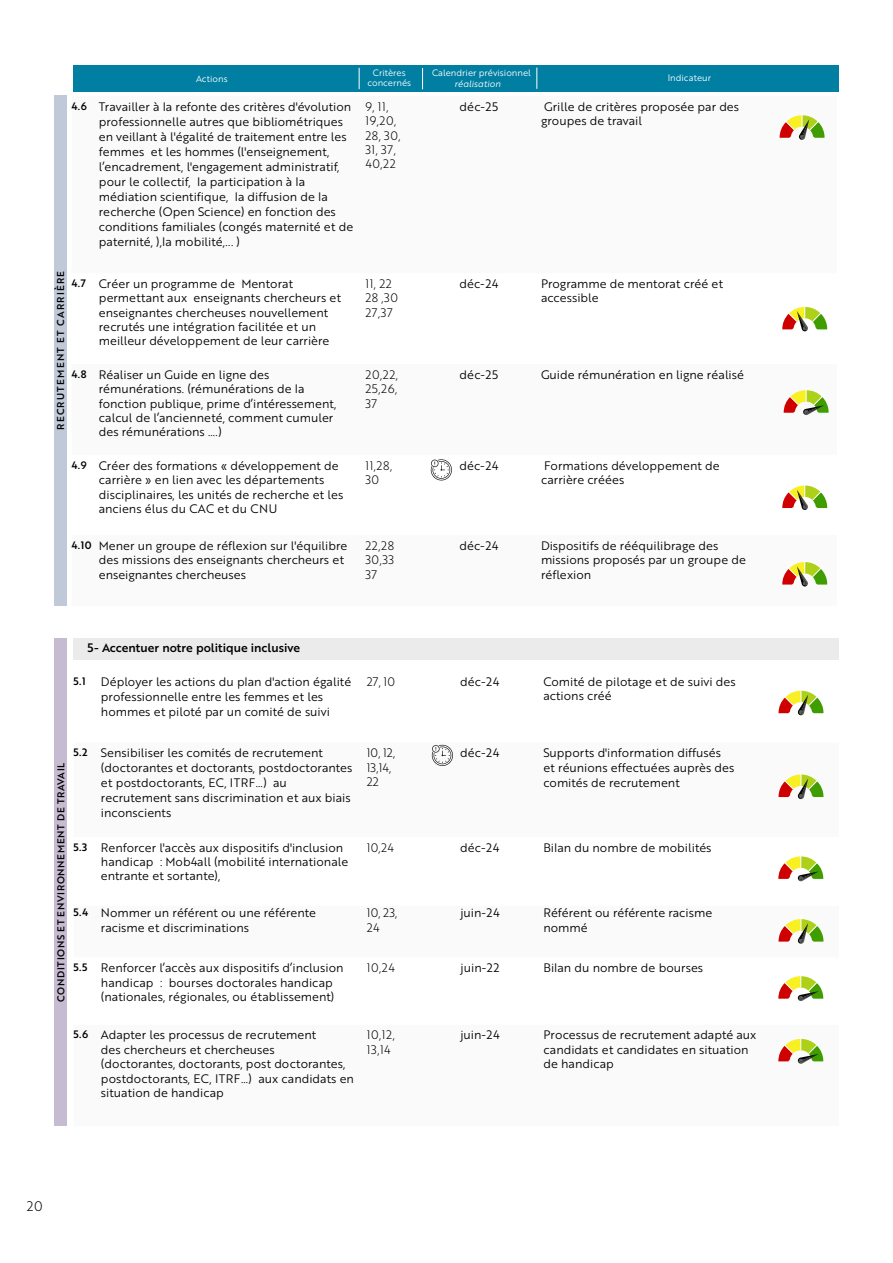
<style>
.page{position:relative;width:893px;height:1263px;background:#fff}
.page>*{position:absolute;margin:0;border:0;box-sizing:border-box;transform-origin:0 0}
.t1{font:13.5px "Brother 1816 Light";color:#000}
.t2{font:12px/14.4px "Brother 1816 Book";color:#000}
.t3{font:12px/14.4px "Brother 1816 Light";letter-spacing:.04em;color:#000}
.t4{font:12px "Brother 1816 Medium";color:#000}
.t5{font:10.5px "Brother 1816 Medium";color:#000}
.t6{font:9.75px "Brother 1816 Medium";letter-spacing:.07em;color:#000}
.t7{font:9.75px "Brother 1816 Medium";letter-spacing:.13em;color:#000}
.t8{font:9px/10.8px "Brother 1816 Book";color:#fff;text-align:center}
.t9{font:9px "Brother 1816 Book Italic";color:#fff}
.s1{font-family:"Brother 1816 Medium";font-size:10.5px}
</style>
<div class="page">
<div style="left:54px;top:95px;width:13px;height:510px;background:#c0c9d8"></div>
<svg style="left:780px;top:115px;width:44px;height:25px"></svg>
<svg style="left:782px;top:562px;width:45px;height:25px"></svg>
<svg style="left:782px;top:485px;width:45px;height:25px"></svg>
<svg style="left:782px;top:307px;width:45px;height:25px"></svg>
<svg style="left:784px;top:390px;width:45px;height:25px"></svg>
<svg style="left:778px;top:856px;width:45px;height:26px"></svg>
<div style="left:74px;top:66px;width:765px;height:26px;background:#007fa3"></div>
<svg style="left:359px;top:68px;width:1px;height:21px"></svg>
<svg style="left:537px;top:68px;width:1px;height:21px"></svg>
<svg style="left:422px;top:68px;width:1px;height:21px"></svg>
<svg style="left:431px;top:459px;width:21px;height:21px"></svg>
<svg style="left:432px;top:745px;width:21px;height:21px"></svg>
<div style="left:73px;top:638px;width:766px;height:21px;background:#ebebeb"></div>
<div style="left:54px;top:638px;width:13px;height:488px;background:#c7bbd1"></div>
<svg style="left:778px;top:690px;width:45px;height:26px"></svg>
<svg style="left:778px;top:774px;width:45px;height:25px"></svg>
<svg style="left:778px;top:919px;width:45px;height:25px"></svg>
<svg style="left:778px;top:976px;width:45px;height:25px"></svg>
<svg style="left:778px;top:1038px;width:45px;height:26px"></svg>
<p class="t8" style="left:368px;top:67px;width:45px">Critères concernés</p>
<p class="t8" style="left:432px;top:67px;width:100px">Calendrier prévisionnel</p>
<p class="t8" style="left:196px;top:73px;width:33px">Actions</p>
<p class="t8" style="left:668px;top:72px;width:45px">Indicateur</p>
<p class="t9" style="left:454px;top:77px;width:48px">réalisation</p>
<p class="t2" style="left:99px;top:99px;width:256px;line-height:15px;text-indent:-27px"><span class="s1">4.6</span> Travailler à la refonte des critères d'évolution professionnelle autres que bibliométriques en veillant à l'égalité de traitement entre les femmes et les hommes (l'enseignement, l’encadrement, l'engagement administratif, pour le collectif, la participation à la médiation scientifique, la diffusion de la recherche (Open Science) en fonction des conditions familiales (congés maternité et de paternité, ),la mobilité,... )</p>
<p class="t3" style="left:365px;top:99px;width:37px">9, 11,<br>19,20,<br>28, 30,<br>31, 37,<br>40,22</p>
<p class="t2" style="left:460px;top:99px;width:40px">déc-25</p>
<p class="t2" style="left:541px;top:99px;width:200px">Grille de critères proposée par des groupes de travail</p>
<p class="t2" style="left:99px;top:276px;width:244px;text-indent:-27px"><span class="s1">4.7</span> Créer un programme de Mentorat permettant aux enseignants chercheurs et enseignantes chercheuses nouvellement recrutés une intégration facilitée et un meilleur développement de leur carrière</p>
<p class="t3" style="left:365px;top:276px;width:34px">11, 22<br>28 ,30<br>27,37</p>
<p class="t2" style="left:459px;top:276px;width:41px">déc-24</p>
<p class="t2" style="left:541px;top:276px;width:184px">Programme de mentorat créé et accessible</p>
<p class="t2" style="left:99px;top:367px;width:239px;text-indent:-27px"><span class="s1">4.8</span> Réaliser un Guide en ligne des rémunérations. (rémunérations de la fonction publique, prime d’intéressement, calcul de l’ancienneté, comment cumuler des rémunérations ….)</p>
<p class="t3" style="left:365px;top:367px;width:34px;text-align:justify">20,22, 25,26, 37</p>
<p class="t2" style="left:460px;top:367px;width:40px">déc-25</p>
<p class="t2" style="left:541px;top:367px;width:204px">Guide rémunération en ligne réalisé</p>
<p class="t2" style="left:99px;top:458px;width:246px;text-indent:-27px"><span class="s1">4.9</span> Créer des formations « développement de carrière » en lien avec les départements disciplinaires, les unités de recherche et les anciens élus du CAC et du CNU</p>
<p class="t3" style="left:365px;top:458px;width:28px">11,28,<br>30</p>
<p class="t2" style="left:459px;top:458px;width:41px">déc-24</p>
<p class="t2" style="left:541px;top:458px;width:180px">Formations développement de carrière créées</p>
<p class="t2" style="left:99px;top:538px;width:250px;text-indent:-27px"><span class="s1">4.10</span> Mener un groupe de réflexion sur l'équilibre des missions des enseignants chercheurs et enseignantes chercheuses</p>
<p class="t3" style="left:365px;top:538px;width:30px;text-align:justify">22,28<br>30,33<br>37</p>
<p class="t2" style="left:459px;top:538px;width:41px">déc-24</p>
<p class="t2" style="left:541px;top:538px;width:206px">Dispositifs de rééquilibrage des missions proposés par un groupe de réflexion</p>
<p class="t7" style="left:53px;top:430px;width:160px;rotate:-90deg">RECRUTEMENT ET CARRIÈRE</p>
<p class="t6" style="left:54px;top:1002px;width:241px;rotate:-90deg">CONDITIONS ET ENVIRONNEMENT DE TRAVAIL</p>
<p class="t4" style="left:88px;top:639px;width:214px">5- Accentuer notre politique inclusive</p>
<p class="t5" style="left:74px;top:673px;width:14px">5.1</p>
<p class="t2" style="left:101px;top:673px;width:252px;line-height:15px">Déployer les actions du plan d'action égalité professionnelle entre les femmes et les hommes et piloté par un comité de suivi</p>
<p class="t3" style="left:367px;top:674px;width:30px">27, 10</p>
<p class="t2" style="left:460px;top:674px;width:41px">déc-24</p>
<p class="t2" style="left:543px;top:674px;width:194px">Comité de pilotage et de suivi des actions créé</p>
<p class="t2" style="left:101px;top:745px;width:253px;line-height:15px;text-indent:-27px"><span class="s1">5.2</span> Sensibiliser les comités de recrutement (doctorantes et doctorants, postdoctorantes et postdoctorants, EC, ITRF…) au recrutement sans discrimination et aux biais inconscients</p>
<p class="t3" style="left:367px;top:745px;width:30px">10, 12,<br>13,14,<br>22</p>
<p class="t2" style="left:460px;top:745px;width:41px">déc-24</p>
<p class="t2" style="left:543px;top:745px;width:193px;line-height:15px">Supports d'information diffusés et réunions effectuées auprès des comités de recrutement</p>
<p class="t2" style="left:101px;top:840px;width:249px;text-indent:-27px"><span class="s1">5.3</span> Renforcer l'accès aux dispositifs d'inclusion handicap : Mob4all (mobilité internationale entrante et sortante),</p>
<p class="t3" style="left:367px;top:840px;width:29px">10,24</p>
<p class="t2" style="left:460px;top:840px;width:41px">déc-24</p>
<p class="t2" style="left:543px;top:840px;width:170px">Bilan du nombre de mobilités</p>
<p class="t2" style="left:101px;top:905px;width:217px;text-indent:-27px"><span class="s1">5.4</span> Nommer un référent ou une référente racisme et discriminations</p>
<p class="t3" style="left:367px;top:905px;width:32px">10, 23,<br>24</p>
<p class="t2" style="left:460px;top:905px;width:41px">juin-24</p>
<p class="t2" style="left:543px;top:905px;width:170px">Référent ou référente racisme nommé</p>
<p class="t2" style="left:101px;top:960px;width:244px;text-indent:-27px"><span class="s1">5.5</span> Renforcer l’accès aux dispositifs d’inclusion handicap : bourses doctorales handicap (nationales, régionales, ou établissement)</p>
<p class="t3" style="left:367px;top:960px;width:30px">10,24</p>
<p class="t2" style="left:461px;top:960px;width:40px">juin-22</p>
<p class="t2" style="left:543px;top:960px;width:161px">Bilan du nombre de bourses</p>
<p class="t2" style="left:101px;top:1027px;width:255px;text-indent:-27px"><span class="s1">5.6</span> Adapter les processus de recrutement<br>des chercheurs et chercheuses<br>(doctorantes, doctorants, post doctorantes, postdoctorants, EC, ITRF…) aux candidats en situation de handicap</p>
<p class="t3" style="left:367px;top:1027px;width:29px">10,12,<br>13,14</p>
<p class="t2" style="left:460px;top:1027px;width:41px">juin-24</p>
<p class="t2" style="left:543px;top:1027px;width:214px">Processus de recrutement adapté aux candidats et candidates en situation de handicap</p>
<p class="t1" style="left:27px;top:1196px;width:17px">20</p>
</div>
